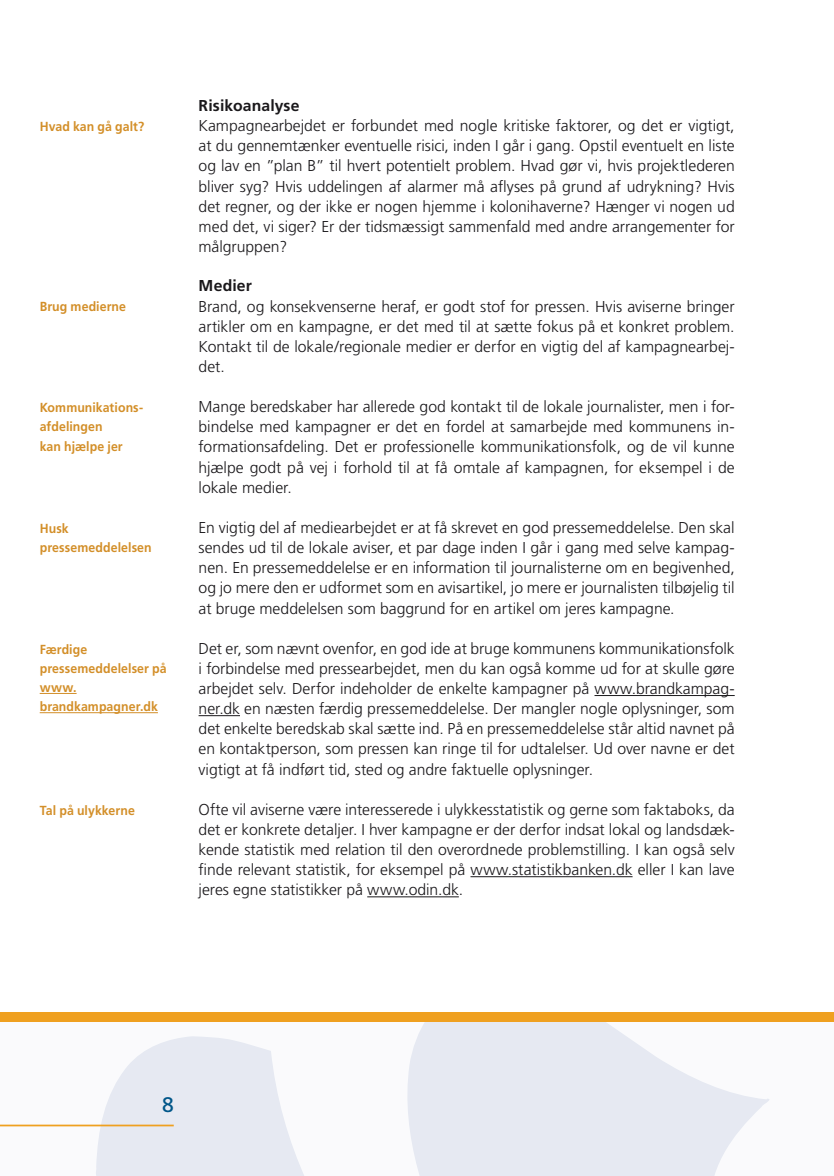
<style>
.page{position:relative;width:834px;height:1176px;background:#fff}
.page>*{position:absolute;margin:0;border:0;box-sizing:border-box;transform-origin:0 0}
.t1{font:21px "Frutiger";color:#005689}
.t2{font:300 15.75px/20.1px "Frutiger";color:#1a181b;text-align:justify}
.t3{font:700 15.75px "Frutiger";letter-spacing:.01em;color:#1a181b}
.t4{font:700 13.12px/19.2px "Frutiger";letter-spacing:.005em;color:#d38f29;scale:.94 1}
</style>
<div class="page">
<svg style="left:0;top:1022px;width:770px;height:154px;fill:#e6e9f2"></svg>
<hr style="left:0;top:1124px;width:174px;height:2px;background:#efa020">
<div style="left:0;top:1012px;width:833px;height:10px;background:#efa020"></div>
<hr style="left:594px;top:695px;width:140px;height:1px;background:#1a181b">
<hr style="left:198px;top:715px;width:42px;height:1px;background:#1a181b">
<hr style="left:470px;top:876px;width:162px;height:1px;background:#1a181b">
<hr style="left:367px;top:896px;width:92px;height:1px;background:#1a181b">
<hr style="left:40px;top:693px;width:37px;height:1px;background:#d38f29">
<hr style="left:40px;top:712px;width:118px;height:1px;background:#d38f29">
<p class="t4" style="left:40px;top:117px;width:113px">Hvad kan gå galt?</p>
<p class="t4" style="left:40px;top:297px;width:93px">Brug medierne</p>
<p class="t4" style="left:40px;top:398px;width:111px">Kommunikations&shy;afdelingen<br>kan hjælpe jer</p>
<p class="t4" style="left:40px;top:519px;width:121px">Husk pressemeddelelsen</p>
<p class="t4" style="left:40px;top:639px;width:136px">Færdige pressemeddelelser på www. brandkampagner.dk</p>
<p class="t4" style="left:40px;top:800px;width:103px">Tal på ulykkerne</p>
<p class="t3" style="left:198px;top:96px;width:102px">Risikoanalyse</p>
<p class="t2" style="left:198px;top:116px;width:537px">Kampagnearbejdet er forbundet med nogle kritiske faktorer, og det er vigtigt, at du gennemtænker eventuelle risici, inden I går i gang. Opstil eventuelt en liste og lav en ”plan B” til hvert potentielt problem. Hvad gør vi, hvis projektlederen bliver syg? Hvis uddelingen af alarmer må aflyses på grund af udrykning? Hvis det regner, og der ikke er nogen hjemme i kolonihaverne? Hænger vi nogen ud med det, vi siger? Er der tidsmæssigt sammenfald med andre arrangementer for målgruppen?</p>
<p class="t3" style="left:198px;top:277px;width:55px">Medier</p>
<p class="t2" style="left:198px;top:296px;width:537px">Brand, og konsekvenserne heraf, er godt stof for pressen. Hvis aviserne bringer artikler om en kampagne, er det med til at sætte fokus på et konkret problem.<br>Kontakt til de lokale/regionale medier er derfor en vigtig del af kampagnearbej&shy;det.</p>
<p class="t2" style="left:198px;top:397px;width:537px">Mange beredskaber har allerede god kontakt til de lokale journalister, men i for&shy;bindelse med kampagner er det en fordel at samarbejde med kommunens in&shy;formationsafdeling. Det er professionelle kommunikationsfolk, og de vil kunne hjælpe godt på vej i forhold til at få omtale af kampagnen, for eksempel i de lokale medier.</p>
<p class="t2" style="left:198px;top:518px;width:537px">En vigtig del af mediearbejdet er at få skrevet en god pressemeddelelse. Den skal sendes ud til de lokale aviser, et par dage inden I går i gang med selve kampag&shy;nen. En pressemeddelelse er en information til journalisterne om en begivenhed, og jo mere den er udformet som en avisartikel, jo mere er journalisten tilbøjelig til at bruge meddelelsen som baggrund for en artikel om jeres kampagne.</p>
<p class="t2" style="left:198px;top:638px;width:537px">Det er, som nævnt ovenfor, en god ide at bruge kommunens kommunikationsfolk i forbindelse med pressearbejdet, men du kan også komme ud for at skulle gøre arbejdet selv. Derfor indeholder de enkelte kampagner på www.brandkampag&shy;ner.dk en næsten færdig pressemeddelelse. Der mangler nogle oplysninger, som det enkelte beredskab skal sætte ind. På en pressemeddelelse står altid navnet på en kontaktperson, som pressen kan ringe til for udtalelser. Ud over navne er det vigtigt at få indført tid, sted og andre faktuelle oplysninger.</p>
<p class="t2" style="left:198px;top:799px;width:537px">Ofte vil aviserne være interesserede i ulykkesstatistik og gerne som faktaboks, da det er konkrete detaljer. I hver kampagne er der derfor indsat lokal og landsdæk&shy;kende statistik med relation til den overordnede problemstilling. I kan også selv finde relevant statistik, for eksempel på www.statistikbanken.dk eller I kan lave jeres egne statistikker på www.odin.dk.</p>
<h1 class="t1" style="left:162px;top:1092px;width:13px">8</h1>
</div>
